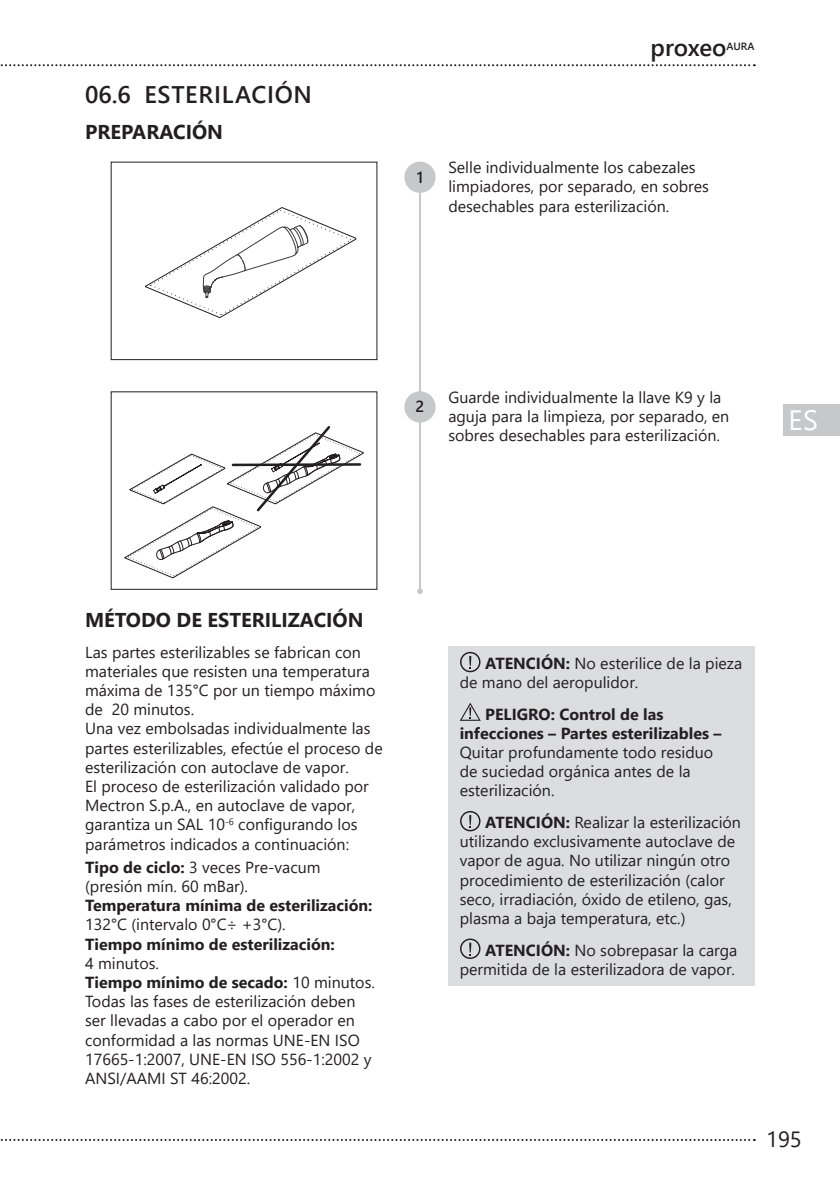
<style>
.page{position:relative;width:840px;height:1191px;background:#fff}
.page>*{position:absolute;margin:0;border:0;box-sizing:border-box;transform-origin:0 0}
.t1{font:28px "Segoe UI";color:#fff}
.PARAGRAFO{font:600 24px "Segoe UI";letter-spacing:.025em;color:#231f20}
.t2{font:22px "Segoe UI";color:#231f20}
.sottotitoletti{font:700 20px "Segoe UI";color:#231f20}
.TESTO{font:16px/19.2px "Segoe UI";color:#231f20}
.TESTO_con_spazio_pri{font:16px/19.2px "Segoe UI";color:#231f20}
.TESTO-2{font:700 16px/19.2px "Segoe UI";color:#231f20}
.t3{font:600 16px "Segoe UI";color:#231f20}
.t4{font:600 10.4px "Segoe UI";color:#231f20}
.s1{font-weight:700}
.s2{font-weight:400}
</style>
<div class="page">
<div style="left:782px;top:404px;width:57px;height:31px;background:#c7c8ca"></div>
<svg style="left:0;top:1139px;width:754px;height:2px"></svg>
<svg style="left:0;top:64px;width:754px;height:2px"></svg>
<hr style="left:419px;top:166px;width:2px;height:424px;background:#c7c8ca">
<svg style="left:144px;top:207px;width:213px;height:111px"></svg>
<div style="left:404px;top:162px;width:31px;height:31px;background:#c7c8ca;border-radius:50%"></div>
<div style="left:404px;top:391px;width:31px;height:31px;background:#c7c8ca;border-radius:50%"></div>
<svg style="left:124px;top:426px;width:240px;height:152px"></svg>
<hr style="left:233px;top:463px;width:127px;height:3px;background:#231f20">
<svg style="left:417px;top:589px;width:5px;height:5px"></svg>
<div style="left:448px;top:646px;width:306px;height:340px;background:#dcdddf"></div>
<svg style="left:460px;top:652px;width:20px;height:20px"></svg>
<svg style="left:459px;top:702px;width:21px;height:19px"></svg>
<svg style="left:460px;top:811px;width:20px;height:20px"></svg>
<svg style="left:460px;top:938px;width:20px;height:21px"></svg>
<p class="PARAGRAFO" style="left:85px;top:71px;width:228px">06.6 ESTERILACIÓN</p>
<p class="sottotitoletti" style="left:85px;top:113px;width:139px">PREPARACIÓN</p>
<h2 class="PARAGRAFO" style="left:650px;top:25px;width:77px">proxeo</h2>
<p class="t4" style="left:726px;top:37px;width:29px">AURA</p>
<p class="t3" style="left:416px;top:162px;width:8px">1</p>
<p class="TESTO" style="left:448px;top:157px;width:262px">Selle individualmente los cabezales limpiadores, por separado, en sobres desechables para esterilización.</p>
<p class="t3" style="left:415px;top:392px;width:10px">2</p>
<p class="TESTO" style="left:448px;top:386px;width:282px">Guarde individualmente la llave K9 y la aguja para la limpieza, por separado, en sobres desechables para esterilización.</p>
<h1 class="t1" style="left:787px;top:394px;width:31px">ES</h1>
<p class="sottotitoletti" style="left:85px;top:601px;width:280px">MÉTODO DE ESTERILIZACIÓN</p>
<p class="TESTO" style="left:85px;top:641px;width:291px">Las partes esterilizables se fabrican con materiales que resisten una temperatura máxima de 135°C por un tiempo máximo de 20 minutos.</p>
<p class="TESTO" style="left:85px;top:717px;width:299px">Una vez embolsadas individualmente las partes esterilizables, efectúe el proceso de esterilización con autoclave de vapor.</p>
<p class="TESTO" style="left:85px;top:775px;width:285px">El proceso de esterilización validado por Mectron S.p.A., en autoclave de vapor, garantiza un SAL 10<sup>-6</sup> configurando los parámetros indicados a continuación:</p>
<p class="TESTO" style="left:85px;top:856px;width:237px"><span class="s1">Tipo de ciclo:</span> 3 veces Pre-vacum</p>
<p class="TESTO" style="left:85px;top:875px;width:164px">(presión mín. 60 mBar).</p>
<p class="TESTO-2" style="left:85px;top:894px;width:289px">Temperatura mínima de esterilización:</p>
<p class="TESTO" style="left:85px;top:913px;width:202px">132°C (intervalo 0°C÷ +3°C).</p>
<p class="TESTO-2" style="left:85px;top:933px;width:251px">Tiempo mínimo de esterilización:<br><span class="s2">4 minutos.</span></p>
<p class="TESTO-2" style="left:85px;top:971px;width:291px">Tiempo mínimo de secado: <span class="s2">10 minutos.</span></p>
<p class="TESTO" style="left:85px;top:990px;width:288px">Todas las fases de esterilización deben ser llevadas a cabo por el operador en conformidad a las normas UNE-EN ISO 17665-1:2007, UNE-EN ISO 556-1:2002 y ANSI/AAMI ST 46:2002.</p>
<p class="TESTO_con_spazio_pri" style="left:459px;top:652px;width:284px;text-indent:25px"><span class="s1">ATENCIÓN:</span> No esterilice de la pieza de mano del aeropulidor.</p>
<p class="TESTO_con_spazio_pri" style="left:459px;top:703px;width:263px;text-indent:25px"><span class="s1">PELIGRO: Control de las infecciones – Partes esterilizables –<br></span>Quitar profundamente todo residuo de suciedad orgánica antes de la esterilización.</p>
<p class="TESTO_con_spazio_pri" style="left:459px;top:811px;width:282px;text-indent:25px"><span class="s1">ATENCIÓN:</span> Realizar la esterilización utilizando exclusivamente autoclave de vapor de agua. No utilizar ningún otro procedimiento de esterilización (calor seco, irradiación, óxido de etileno, gas, plasma a baja temperatura, etc.)</p>
<p class="TESTO_con_spazio_pri" style="left:459px;top:938px;width:279px;text-align:right"><span class="s1">ATENCIÓN:</span> No sobrepasar la carga permitida de la esterilizadora de vapor.</p>
<h3 class="t2" style="left:765px;top:1118px;width:37px">195</h3>
</div>
